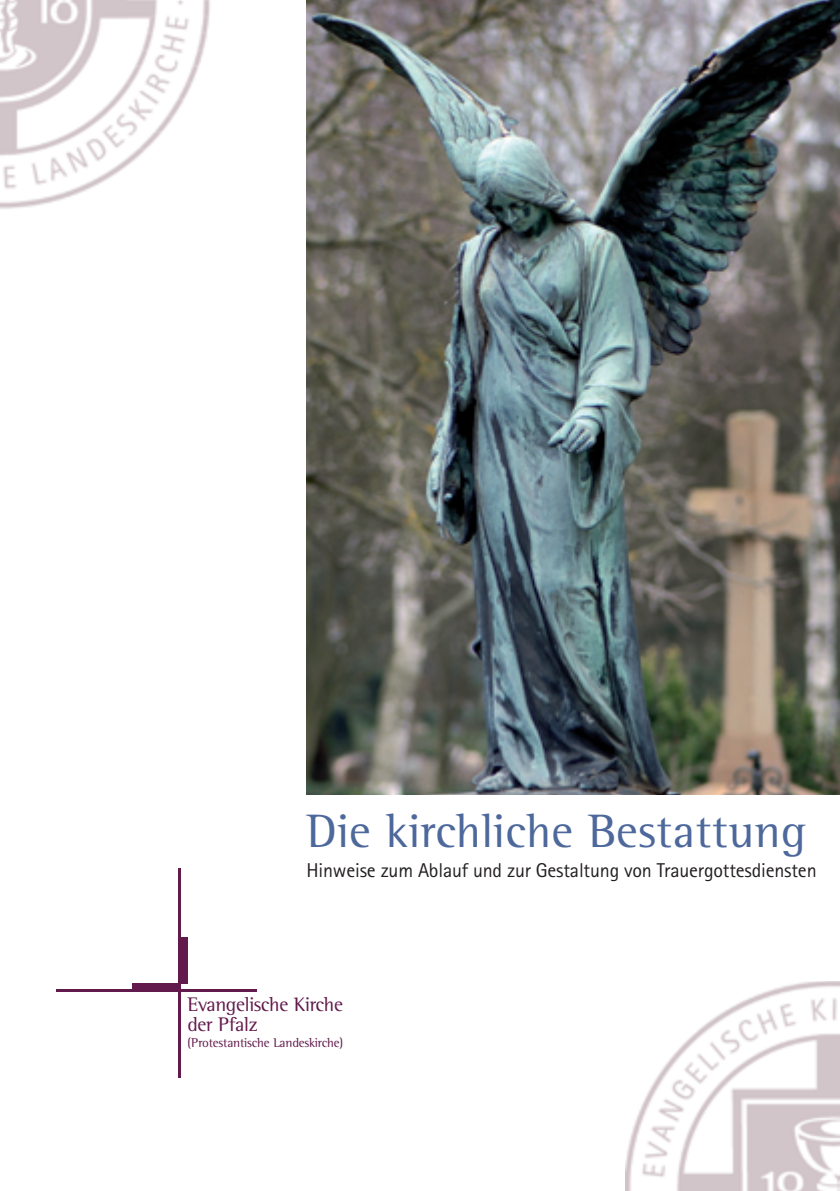
<style>
.page{position:relative;width:840px;height:1191px;background:#fff}
.page>*{position:absolute;margin:0;border:0;box-sizing:border-box;transform-origin:0 0}
.t1{font:48px "Rotis Semi Serif";letter-spacing:.005em;color:#4d689b}
.t2{font:20.2px/19.6px "Rotis Semi Serif";letter-spacing:-.015em;color:#62194b}
.t3{font:20px "Rotis Sans Serif";letter-spacing:-.01em;color:#231f20}
.t4{font:13px "Rotis Semi Serif";letter-spacing:-.015em;color:#62194b}
</style>
<div class="page">
<hr style="left:57px;top:989px;width:200px;height:3px;background:#62194b">
<hr style="left:178px;top:867px;width:3px;height:210px;background:#62194b">
<div style="left:132px;top:983px;width:47px;height:8px;background:#62194b"></div>
<div style="left:180px;top:937px;width:8px;height:46px;background:#62194b"></div>
<img style="left:0;top:0;width:210px;height:209px">
<img style="left:625px;top:981px;width:214px;height:210px">
<img style="left:306px;top:0;width:533px;height:794px">
<h1 class="t1" style="left:306px;top:803px;width:500px">Die kirchliche Bestattung</h1>
<p class="t3" style="left:306px;top:858px;width:511px">Hinweise zum Ablauf und zur Gestaltung von Trauergottesdiensten</p>
<p class="t2" style="left:187px;top:994px;width:157px">Evangelische Kirche der Pfalz</p>
<p class="t4" style="left:187px;top:1034px;width:157px">(Protestantische Landeskirche)</p>
</div>
